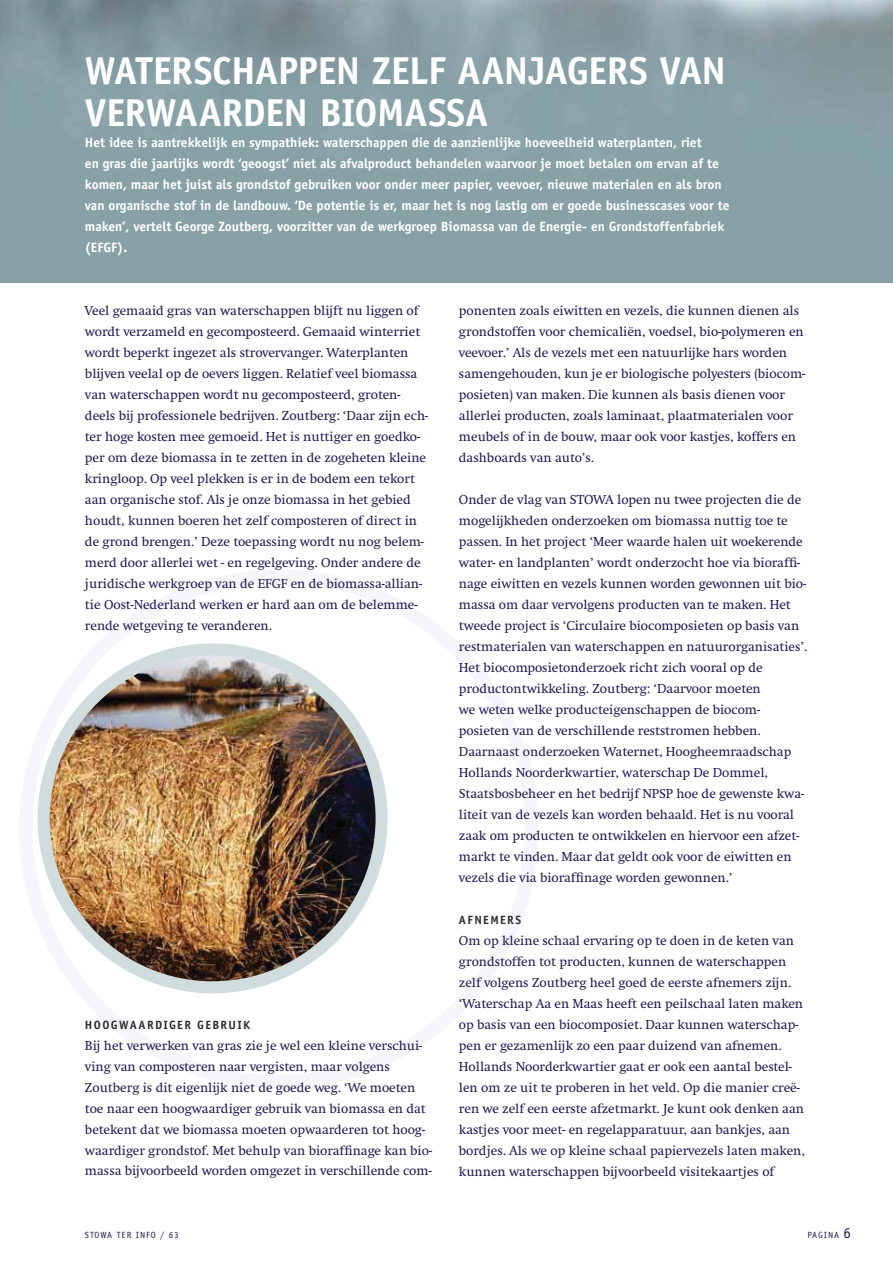
<style>
.page{position:relative;width:893px;height:1263px;background:#fff}
.page>*{position:absolute;margin:0;border:0;box-sizing:border-box;transform-origin:0 0}
.t1{font:700 39px/42px "Officina Sans";letter-spacing:-.015em;color:#fff}
.t2{font:13.5px/21px "Swift";letter-spacing:-.005em;color:#1f1a52}
.t3{font:700 13.5px/21px "Officina Sans";letter-spacing:-.005em;color:#fff}
.t4{font:700 12px "Officina Sans";letter-spacing:.11em;color:#2f2f2e}
.t5{font:9px "Officina Sans";letter-spacing:.1em;color:#1f1a52}
.s1{font-size:15px}
</style>
<div class="page">
<svg style="left:20px;top:570px;width:518px;height:518px"></svg>
<img style="left:0;top:0;width:892px;height:283px">
<img style="left:44px;top:649px;width:338px;height:338px;border-radius:50%">
<div style="left:38px;top:643px;width:350px;height:350px;border:12px solid #d1dcdd;border-radius:50%"></div>
<h1 class="t1" style="left:85px;top:53px;width:643px">WATERSCHAPPEN ZELF AANJAGERS VAN<br>VERWAARDEN BIOMASSA</h1>
<p class="t3" style="left:85px;top:133px;width:646px">Het idee is aantrekkelijk en sympathiek: waterschappen die de aanzienlijke hoeveelheid waterplanten, riet<br>en gras die jaarlijks wordt ‘geoogst’ niet als afvalproduct behandelen waarvoor je moet betalen om ervan af te komen, maar het juist als grondstof gebruiken voor onder meer papier, veevoer, nieuwe materialen en als bron van organische stof in de landbouw. ‘De potentie is er, maar het is nog lastig om er goede businesscases voor te maken’, vertelt George Zoutberg, voorzitter van de werkgroep Biomassa van de Energie- en Grondstoffenfabriek (EFGF).</p>
<p class="t2" style="left:85px;top:301px;width:345px">Veel gemaaid gras van waterschappen blijft nu liggen of wordt verzameld en gecomposteerd. Gemaaid winterriet wordt beperkt ingezet als strovervanger. Waterplanten blijven veelal op de oevers liggen. Relatief veel biomassa van waterschappen wordt nu gecomposteerd, groten&shy;deels bij professionele bedrijven. Zoutberg: ‘Daar zijn ech&shy;ter hoge kosten mee gemoeid. Het is nuttiger en goedko&shy;per om deze biomassa in te zetten in de zogeheten kleine kringloop. Op veel plekken is er in de bodem een tekort aan organische stof. Als je onze biomassa in het gebied houdt, kunnen boeren het zelf composteren of direct in de grond brengen.’ Deze toepassing wordt nu nog belem&shy;merd door allerlei wet - en regelgeving. Onder andere de juridische werkgroep van de EFGF en de biomassa-allian&shy;tie Oost-Nederland werken er hard aan om de belemme&shy;rende wetgeving te veranderen.</p>
<p class="t4" style="left:85px;top:1020px;width:166px">HOOGWAARDIGER GEBRUIK</p>
<p class="t2" style="left:85px;top:1036px;width:348px">Bij het verwerken van gras zie je wel een kleine verschui&shy;ving van composteren naar vergisten, maar volgens Zoutberg is dit eigenlijk niet de goede weg. ‘We moeten toe naar een hoogwaardiger gebruik van biomassa en dat betekent dat we biomassa moeten opwaarderen tot hoog&shy;waardiger grondstof. Met behulp van bioraffinage kan bio&shy;massa bijvoorbeeld worden omgezet in verschillende com-</p>
<p class="t2" style="left:459px;top:301px;width:348px">ponenten zoals eiwitten en vezels, die kunnen dienen als grondstoffen voor chemicaliën, voedsel, bio-polymeren en veevoer.’ Als de vezels met een natuurlijke hars worden samengehouden, kun je er biologische polyesters (biocom&shy;posieten) van maken. Die kunnen als basis dienen voor allerlei producten, zoals laminaat, plaatmaterialen voor meubels of in de bouw, maar ook voor kastjes, koffers en dashboards van auto’s.</p>
<p class="t2" style="left:459px;top:490px;width:350px">Onder de vlag van STOWA lopen nu twee projecten die de mogelijkheden onderzoeken om biomassa nuttig toe te passen. In het project ‘Meer waarde halen uit woekerende water- en landplanten’ wordt onderzocht hoe via bioraffi&shy;nage eiwitten en vezels kunnen worden gewonnen uit bio&shy;massa om daar vervolgens producten van te maken. Het tweede project is ‘Circulaire biocomposieten op basis van restmaterialen van waterschappen en natuurorganisaties’.<br>Het biocomposietonderzoek richt zich vooral op de productontwikkeling. Zoutberg: ‘Daarvoor moeten<br>we weten welke producteigenschappen de biocom&shy;posieten van de verschillende reststromen hebben.<br>Daarnaast onderzoeken Waternet, Hoogheemraadschap Hollands Noorderkwartier, waterschap De Dommel, Staatsbosbeheer en het bedrijf NPSP hoe de gewenste kwa&shy;liteit van de vezels kan worden behaald. Het is nu vooral zaak om producten te ontwikkelen en hiervoor een afzet&shy;markt te vinden. Maar dat geldt ook voor de eiwitten en vezels die via bioraffinage worden gewonnen.’</p>
<p class="t4" style="left:459px;top:915px;width:64px">AFNEMERS</p>
<p class="t2" style="left:459px;top:931px;width:347px">Om op kleine schaal ervaring op te doen in de keten van grondstoffen tot producten, kunnen de waterschappen zelf volgens Zoutberg heel goed de eerste afnemers zijn. ‘Waterschap Aa en Maas heeft een peilschaal laten maken op basis van een biocomposiet. Daar kunnen waterschap&shy;pen er gezamenlijk zo een paar duizend van afnemen.<br>Hollands Noorderkwartier gaat er ook een aantal bestel&shy;len om ze uit te proberen in het veld. Op die manier creë&shy;ren we zelf een eerste afzetmarkt. Je kunt ook denken aan kastjes voor meet- en regelapparatuur, aan bankjes, aan bordjes. Als we op kleine schaal papiervezels laten maken, kunnen waterschappen bijvoorbeeld visitekaartjes of</p>
<p class="t5" style="left:85px;top:1232px;width:95px">STOWA TER INFO / 63</p>
<p class="t5" style="left:807px;top:1232px;width:45px">PAGINA <span class="s1">6</span></p>
</div>
